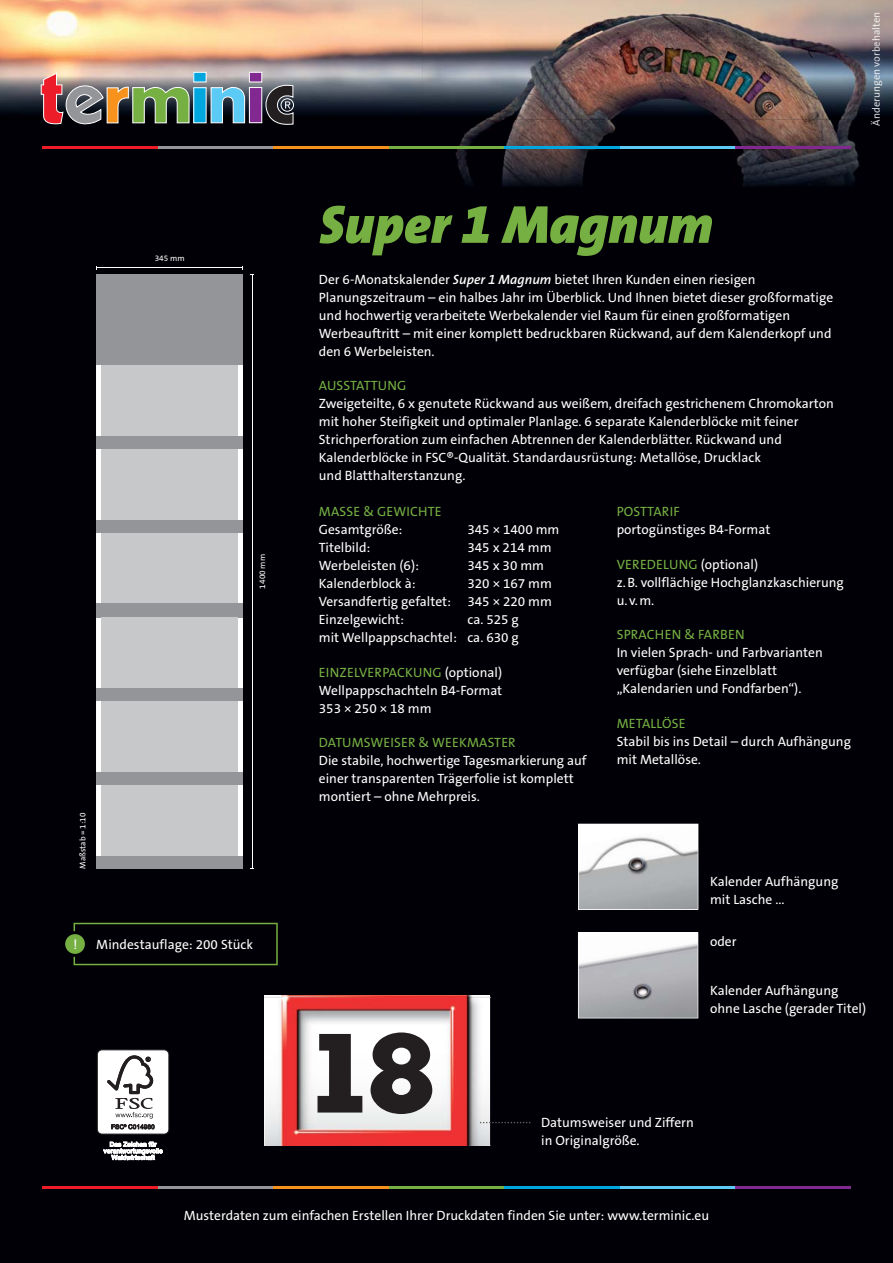
<style>
.page{position:relative;width:893px;height:1263px;background:#fff}
.page>*{position:absolute;margin:0;border:0;box-sizing:border-box;transform-origin:0 0}
.t1{font:113.25px "Super Flaeche";color:#231f20}
.t2{font:italic 900 54px "The Sans";color:#76b043}
.t3{font:13.5px/18px "The Sans LT5 Plain";color:#fff}
.t4{font:13.5px "The Sans LT5 Plain";letter-spacing:.01em;color:#76b043}
.t5{font:10.5px "The Sans LT5 Plain";color:#dfe1e5}
.t6{font:10.5px "The Sans LT5 Plain";color:#e7e9ed}
.t7{font:10.5px "The Sans LT5 Plain";color:#e5e1e3}
.t8{font:8.25px "The Sans LT5 Plain";color:#fff}
.s1{color:#d5d7dc}
.s2{color:#d6d8dd}
.s3{color:#e7eaee}
.s4{color:#e0e0e6}
.s5{color:#dfdee2}
.s6{color:#eeebea}
.s7{color:#f0eeed}
.s8{color:#f1eeec}
.s9{font-family:"The Sans Black Expert";font-weight:400}
.s10{font-family:"The Sans";font-weight:600;font-style:italic}
.s11{font-family:"The Sans Semi Bold Expert";font-style:italic}
.s12{color:#76b043}
</style>
<div class="page">
<div style="left:0;top:0;width:892px;height:1263px;background:#000006"></div>
<img style="left:0;top:0;width:422px;height:120px">
<img style="left:422px;top:0;width:470px;height:187px">
<hr style="left:43px;top:147px;width:115px;height:2px;background:#ed1c29">
<hr style="left:158px;top:147px;width:116px;height:2px;background:#939598">
<hr style="left:274px;top:147px;width:115px;height:2px;background:#f7931d">
<hr style="left:389px;top:147px;width:115px;height:2px;background:#76b043">
<hr style="left:504px;top:147px;width:116px;height:2px;background:#00a6de">
<hr style="left:620px;top:147px;width:115px;height:2px;background:#5bcbf5">
<hr style="left:735px;top:147px;width:116px;height:2px;background:#812990">
<hr style="left:43px;top:1187px;width:115px;height:2px;background:#ed1c29">
<hr style="left:158px;top:1187px;width:116px;height:2px;background:#939598">
<hr style="left:274px;top:1187px;width:115px;height:2px;background:#f7931d">
<hr style="left:389px;top:1187px;width:115px;height:2px;background:#76b043">
<hr style="left:504px;top:1187px;width:116px;height:2px;background:#00a6de">
<hr style="left:620px;top:1187px;width:115px;height:2px;background:#5bcbf5">
<hr style="left:735px;top:1187px;width:116px;height:2px;background:#812990">
<div style="left:97px;top:1050px;width:72px;height:84px;background:#fff;border-radius:5px"></div>
<div style="left:97px;top:1049px;width:72px;height:85px;border:1px solid #231f20;border-radius:5px"></div>
<svg style="left:107px;top:1055px;width:47px;height:74px"></svg>
<svg style="left:103px;top:1142px;width:60px;height:19px"></svg>
<div style="left:194px;top:88px;width:12px;height:35px;background:#00a6de"></div>
<div style="left:194px;top:72px;width:12px;height:10px;background:#00a6de"></div>
<div style="left:193px;top:72px;width:14px;height:10px;border:1px solid #fff"></div>
<div style="left:249px;top:88px;width:13px;height:35px;background:#812990"></div>
<div style="left:249px;top:87px;width:13px;height:36px;border:1px solid #fff"></div>
<div style="left:249px;top:72px;width:13px;height:10px;background:#812990"></div>
<div style="left:249px;top:72px;width:13px;height:10px;border:1px solid #fff"></div>
<svg style="left:41px;top:72px;width:149px;height:53px;background:#907f6a"></svg>
<svg style="left:210px;top:87px;width:35px;height:37px"></svg>
<svg style="left:265px;top:84px;width:29px;height:41px"></svg>
<svg style="left:870px;top:120px;width:12px;height:5px"></svg>
<img style="left:870px;top:13px;width:12px;height:107px">
<hr style="left:97px;top:268px;width:146px;height:1px;background:#fff">
<hr style="left:252px;top:274px;width:1px;height:594px;background:#fff">
<svg style="left:96px;top:365px;width:147px;height:491px;background:#f8f8f9"></svg>
<div style="left:102px;top:365px;width:136px;height:71px;background:#c6c8ca"></div>
<div style="left:102px;top:449px;width:136px;height:71px;background:#c6c8ca"></div>
<div style="left:102px;top:532px;width:136px;height:71px;background:#c6c8ca"></div>
<div style="left:96px;top:274px;width:147px;height:91px;background:#939598"></div>
<div style="left:96px;top:436px;width:147px;height:13px;background:#939598"></div>
<div style="left:96px;top:520px;width:147px;height:12px;background:#939598"></div>
<div style="left:96px;top:603px;width:147px;height:14px;background:#939598"></div>
<div style="left:102px;top:617px;width:136px;height:71px;background:#c6c8ca"></div>
<div style="left:102px;top:701px;width:136px;height:71px;background:#c6c8ca"></div>
<div style="left:102px;top:785px;width:136px;height:71px;background:#c6c8ca"></div>
<div style="left:96px;top:688px;width:147px;height:13px;background:#939598"></div>
<div style="left:96px;top:772px;width:147px;height:13px;background:#939598"></div>
<div style="left:96px;top:856px;width:147px;height:13px;background:#939598"></div>
<svg style="left:264px;top:997px;width:266px;height:149px;background:#c69d9e"></svg>
<svg style="left:578px;top:824px;width:120px;height:86px;background:#cbcdce"></svg>
<svg style="left:578px;top:932px;width:120px;height:86px;background:#c0c1c4"></svg>
<svg style="left:65px;top:923px;width:213px;height:42px"></svg>
<p class="t8" style="left:155px;top:254px;width:31px">345 mm</p>
<p class="t8" style="left:79px;top:869px;width:58px;rotate:-90deg">Maßstab = 1:10</p>
<p class="t8" style="left:258px;top:589px;width:36px;rotate:-90deg">1400 mm</p>
<p class="t3" style="left:73px;top:936px;width:6px">!</p>
<p class="t3" style="left:96px;top:936px;width:158px">Mindestauflage: 200 Stück</p>
<p class="t5" style="left:870px;top:126px;width:115px;rotate:-90deg"><span class="s1">Ä</span><span class="s2">nd</span>eru<span class="s3">nge</span> <span class="s4">v</span><span class="s5">or</span> <span class="s6">eha</span><span class="s7">lte</span><span class="s8">n</span></p>
<p class="t7" style="left:870px;top:52px;width:7px;rotate:-90deg">b</p>
<p class="t6" style="left:870px;top:75px;width:8px;rotate:-90deg">n</p>
<h2 class="t2" style="left:319px;top:197px;width:395px">Super <span class="s9">1</span> Magnum</h2>
<p class="t3" style="left:319px;top:271px;width:516px">Der 6-Monatskalender <span class="s10">Super</span> <span class="s11">1</span> <span class="s10">Magnum</span> bietet Ihren Kunden einen riesigen Planungszeitraum – ein halbes Jahr im Überblick. Und Ihnen bietet dieser großformatige und hochwertig verarbeitete Werbekalender viel Raum für einen großformatigen Werbeauftritt – mit einer komplett bedruckbaren Rückwand, auf dem Kalenderkopf und den 6 Werbeleisten.</p>
<p class="t4" style="left:319px;top:379px;width:89px">AUSSTATTUNG</p>
<p class="t3" style="left:319px;top:395px;width:516px">Zweigeteilte, 6 x genutete Rückwand aus weißem, dreifach gestrichenem Chromokarton mit hoher Steifigkeit und optimaler Planlage. 6 separate Kalenderblöcke mit feiner Strichperforation zum einfachen Abtrennen der Kalenderblätter. Rückwand und Kalenderblöcke in FSC®-Qualität. Standardausrüstung: Metallöse, Drucklack<br>und Blatthalterstanzung.</p>
<p class="t4" style="left:319px;top:505px;width:124px">MASSE &amp; GEWICHTE</p>
<p class="t3" style="left:319px;top:521px;width:85px">Gesamtgröße:</p>
<p class="t3" style="left:467px;top:521px;width:93px">345 × 1400 mm</p>
<p class="t3" style="left:319px;top:539px;width:53px">Titelbild:</p>
<p class="t3" style="left:467px;top:539px;width:86px">345 x 214 mm</p>
<p class="t3" style="left:319px;top:557px;width:102px">Werbeleisten (6):</p>
<p class="t3" style="left:467px;top:557px;width:78px">345 x 30 mm</p>
<p class="t3" style="left:319px;top:575px;width:98px">Kalenderblock à:</p>
<p class="t4" style="left:616px;top:505px;width:65px">POSTTARIF</p>
<p class="t3" style="left:616px;top:521px;width:155px">portogünstiges B4-Format</p>
<p class="t3" style="left:616px;top:556px;width:229px"><span class="s12">VEREDELUNG</span> (optional)<br>z. B. vollflächige Hochglanzkaschierung u. v. m.</p>
<p class="t4" style="left:616px;top:628px;width:129px">SPRACHEN &amp; FARBEN</p>
<p class="t3" style="left:616px;top:644px;width:208px">In vielen Sprach- und Farbvarianten verfügbar (siehe Einzelblatt „Kalendarien und Fondfarben“).</p>
<p class="t4" style="left:616px;top:716px;width:70px">METALLÖSE</p>
<p class="t3" style="left:616px;top:733px;width:236px">Stabil bis ins Detail – durch Aufhängung mit Metallöse.</p>
<p class="t3" style="left:319px;top:575px;width:235px;text-align:justify;text-indent:149px">320 × 167 mm Versandfertig gefaltet: 345 × 220 mm Einzelgewicht:</p>
<p class="t3" style="left:319px;top:611px;width:201px;text-align:right">ca. 525 g<br>mit Wellpappschachtel: ca. 630 g</p>
<p class="t3" style="left:319px;top:664px;width:185px;text-align:justify"><span class="s12">EINZELVERPACKUNG</span> (optional)<br>Wellpappschachteln B4-Format 353 × 250 × 18 mm</p>
<p class="t4" style="left:319px;top:736px;width:198px">DATUMSWEISER &amp; WEEKMASTER</p>
<p class="t3" style="left:319px;top:752px;width:269px">Die stabile, hochwertige Tagesmarkierung auf einer transparenten Trägerfolie ist komplett montiert – ohne Mehrpreis.</p>
<h1 class="t1" style="left:317px;top:1028px;width:115px">18</h1>
<p class="t3" style="left:710px;top:873px;width:130px">Kalender Aufhängung mit Lasche ...</p>
<p class="t3" style="left:710px;top:933px;width:28px">oder</p>
<p class="t3" style="left:710px;top:982px;width:157px">Kalender Aufhängung ohne Lasche (gerader Titel)</p>
<p class="t3" style="left:541px;top:1115px;width:154px">Datumsweiser und Ziffern in Originalgröße.</p>
<p class="t3" style="left:184px;top:1207px;width:527px">Musterdaten zum einfachen Erstellen Ihrer Druckdaten finden Sie unter: www.terminic.eu</p>
</div>
